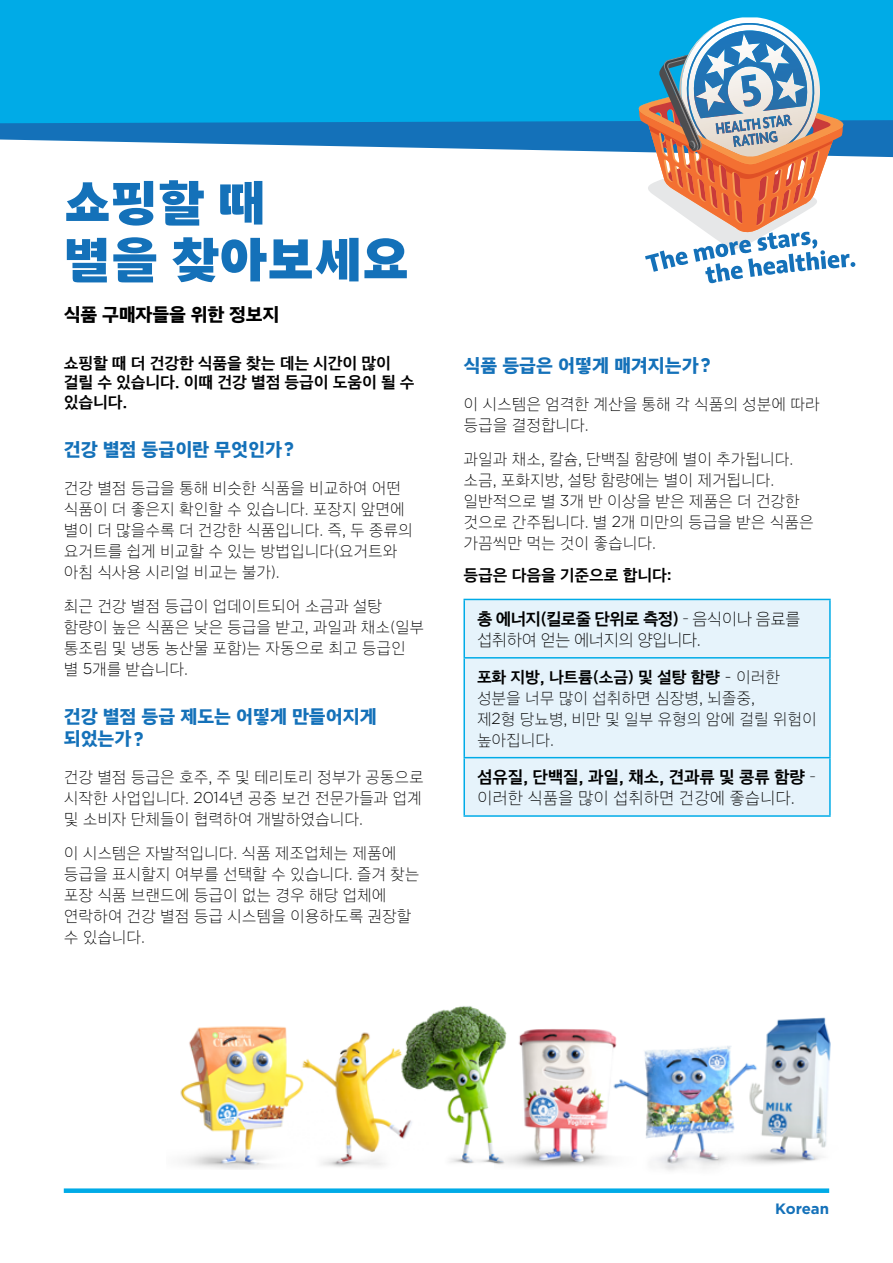
<style>
.page{position:relative;width:893px;height:1263px;background:#fff}
.page>*{position:absolute;margin:0;border:0;box-sizing:border-box;transform-origin:0 0}
.t1{font:50.55px/56.8px "Seol Sans X Black";letter-spacing:-.01em;color:#1471b9}
.t2{font:18px/22.5px "OTM Gothic H";color:#1471b9}
.t3{font:18px "OTM Gothic H";letter-spacing:-.01em;color:#000}
.t4{font:16.5px "OTM Gothic B";letter-spacing:-.01em;color:#000}
.t5{font:16.5px "OTM Gothic B";letter-spacing:-.04em;color:#000}
.t6{font:16.5px "OTM Gothic UL";letter-spacing:-.01em;color:#000}
.t7{font:16.5px "OTM Gothic UL";letter-spacing:-.04em;color:#000}
.t8{font:15.75px/21px "OTM Gothic UL";letter-spacing:-.01em;color:#000}
.t9{font:15.75px/19.5px "OTM Gothic B";letter-spacing:-.01em;color:#000}
.t10{font:700 15px "Gotham";color:#1471b9}
.s1{font-family:"Gotham";font-weight:700;font-size:19.8px}
.s2{font-family:"Gotham";font-weight:300}
.s3{font-family:"OTM Gothic UL"}
</style>
<div class="page">
<div style="left:465px;top:600px;width:364px;height:215px;background:#e6f3fb"></div>
<hr style="left:463px;top:599px;width:368px;height:1px;background:#00abe7">
<hr style="left:463px;top:600px;width:2px;height:57px;background:#00abe7">
<hr style="left:829px;top:600px;width:2px;height:57px;background:#00abe7">
<hr style="left:463px;top:657px;width:368px;height:1px;background:#00abe7">
<hr style="left:463px;top:658px;width:2px;height:99px;background:#00abe7">
<hr style="left:829px;top:658px;width:2px;height:99px;background:#00abe7">
<hr style="left:463px;top:757px;width:368px;height:1px;background:#00abe7">
<hr style="left:463px;top:758px;width:2px;height:57px;background:#00abe7">
<hr style="left:829px;top:758px;width:2px;height:57px;background:#00abe7">
<hr style="left:463px;top:815px;width:368px;height:2px;background:#00abe7">
<div style="left:0;top:0;width:893px;height:129px;background:#00abe7"></div>
<div style="left:64px;top:1188px;width:765px;height:5px;background:#00abe7"></div>
<img style="left:415px;top:1006px;width:88px;height:158px">
<img style="left:494px;top:1027px;width:114px;height:140px">
<img style="left:762px;top:1017px;width:69px;height:147px">
<img style="left:608px;top:1031px;width:154px;height:140px">
<img style="left:180px;top:1026px;width:106px;height:143px">
<img style="left:286px;top:1027px;width:142px;height:140px">
<svg style="left:0;top:17px;width:893px;height:267px"></svg>
<h1 class="t1" style="left:64px;top:174px;width:347px">쇼핑할 때<br>별을 찾아보세요</h1>
<p class="t3" style="left:64px;top:305px;width:217px">식품 구매자들을 위한 정보지</p>
<p class="t9" style="left:64px;top:354px;width:352px">쇼핑할 때 더 건강한 식품을 찾는 데는 시간이 많이 걸릴 수 있습니다. 이때 건강 별점 등급이 도움이 될 수 있습니다.</p>
<p class="t2" style="left:64px;top:439px;width:232px">건강 별점 등급이란 무엇인가<span class="s1">?</span></p>
<p class="t8" style="left:64px;top:478px;width:351px">건강 별점 등급을 통해 비슷한 식품을 비교하여 어떤 식품이 더 좋은지 확인할 수 있습니다. 포장지 앞면에 별이 더 많을수록 더 건강한 식품입니다. 즉, 두 종류의 요거트를 쉽게 비교할 수 있는 방법입니다(요거트와 아침 식사용 시리얼 비교는 불가).</p>
<p class="t8" style="left:64px;top:596px;width:362px">최근 건강 별점 등급이 업데이트되어 소금과 설탕 함량이 높은 식품은 낮은 등급을 받고, 과일과 채소(일부 통조림 및 냉동 농산물 포함)는 자동으로 최고 등급인 별 <span class="s2">5</span>개를 받습니다.</p>
<p class="t2" style="left:64px;top:706px;width:314px">건강 별점 등급 제도는 어떻게 만들어지게 되었는가<span class="s1">?</span></p>
<p class="t8" style="left:64px;top:767px;width:362px">건강 별점 등급은 호주, 주 및 테리토리 정부가 공동으로 시작한 사업입니다. <span class="s2">2014</span>년 공중 보건 전문가들과 업계 및 소비자 단체들이 협력하여 개발하였습니다.</p>
<p class="t8" style="left:64px;top:843px;width:357px">이 시스템은 자발적입니다. 식품 제조업체는 제품에 등급을 표시할지 여부를 선택할 수 있습니다. 즐겨 찾는 포장 식품 브랜드에 등급이 없는 경우 해당 업체에 연락하여 건강 별점 등급 시스템을 이용하도록 권장할 수 있습니다.</p>
<p class="t2" style="left:463px;top:355px;width:249px">식품 등급은 어떻게 매겨지는가<span class="s1">?</span></p>
<p class="t8" style="left:463px;top:394px;width:358px">이 시스템은 엄격한 계산을 통해 각 식품의 성분에 따라 등급을 결정합니다.</p>
<p class="t8" style="left:463px;top:449px;width:352px">과일과 채소, 칼슘, 단백질 함량에 별이 추가됩니다. 소금, 포화지방, 설탕 함량에는 별이 제거됩니다. 일반적으로 별 <span class="s2">3</span>개 반 이상을 받은 제품은 더 건강한 것으로 간주됩니다. 별 <span class="s2">2</span>개 미만의 등급을 받은 식품은 가끔씩만 먹는 것이 좋습니다.</p>
<p class="t9" style="left:463px;top:566px;width:210px">등급은 다음을 기준으로 합니다:</p>
<p class="t5" style="left:477px;top:611px;width:325px">총 에너지(킬로줄 단위로 측정) <span class="s3">- 음식이나 음료를</span></p>
<p class="t7" style="left:477px;top:632px;width:225px">섭취하여 얻는 에너지의 양입니다.</p>
<p class="t9" style="left:477px;top:668px;width:305px">포화 지방, 나트륨(소금) 및 설탕 함량 <span class="s3">– 이러한</span></p>
<p class="t8" style="left:477px;top:688px;width:342px">성분을 너무 많이 섭취하면 심장병, 뇌졸중,<br>제<span class="s2">2</span>형 당뇨병, 비만 및 일부 유형의 암에 걸릴 위험이 높아집니다.</p>
<p class="t4" style="left:477px;top:769px;width:340px">섬유질, 단백질, 과일, 채소, 견과류 및 콩류 함량 <span class="s3">-</span></p>
<p class="t6" style="left:477px;top:790px;width:319px">이러한 식품을 많이 섭취하면 건강에 좋습니다.</p>
<p class="t10" style="left:775px;top:1199px;width:55px">Korean</p>
</div>
